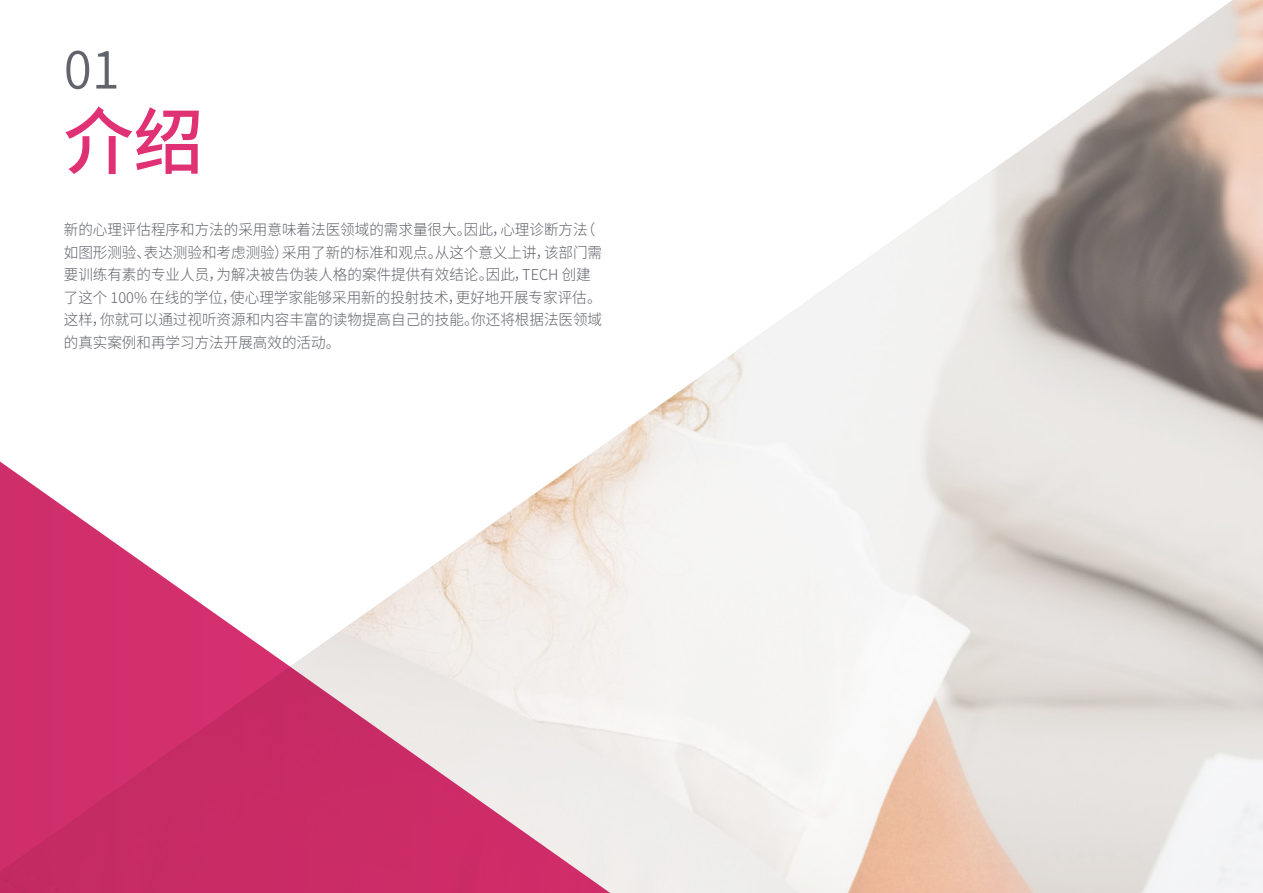
<style>
.page{position:relative;width:1263px;height:893px;background:#fff}
.page>*{position:absolute;margin:0;border:0;box-sizing:border-box;transform-origin:0 0}
.t1{font:500 72px "Source Han Sans CN";color:#df3174}
.t2{font:52.5px "Source Han Sans CN";color:#61646a}
.t3{font:300 15px/22.5px "Source Han Sans CN";color:#61646a}
</style>
<div class="page">
<img style="left:602px;top:0;width:661px;height:893px">
<svg style="left:0;top:446px;width:640px;height:447px"></svg>
<h2 class="t2" style="left:64px;top:40px;width:57px">01</h2>
<h1 class="t1" style="left:64px;top:101px;width:141px">介绍</h1>
<p class="t3" style="left:64px;top:219px;width:540px">新的心理评估程序和方法的采用意味着法医领域的需求量很大。因此，心理诊断方法（如图形测验、表达测验和考虑测验）采用了新的标准和观点。从这个意义上讲，该部门需要训练有素的专业人员，为解决被告伪装人格的案件提供有效结论。因此，TECH 创建了这个 100% 在线的学位，使心理学家能够采用新的投射技术，更好地开展专家评估。这样，你就可以通过视听资源和内容丰富的读物提高自己的技能。你还将根据法医领域的真实案例和再学习方法开展高效的活动。</p>
</div>
